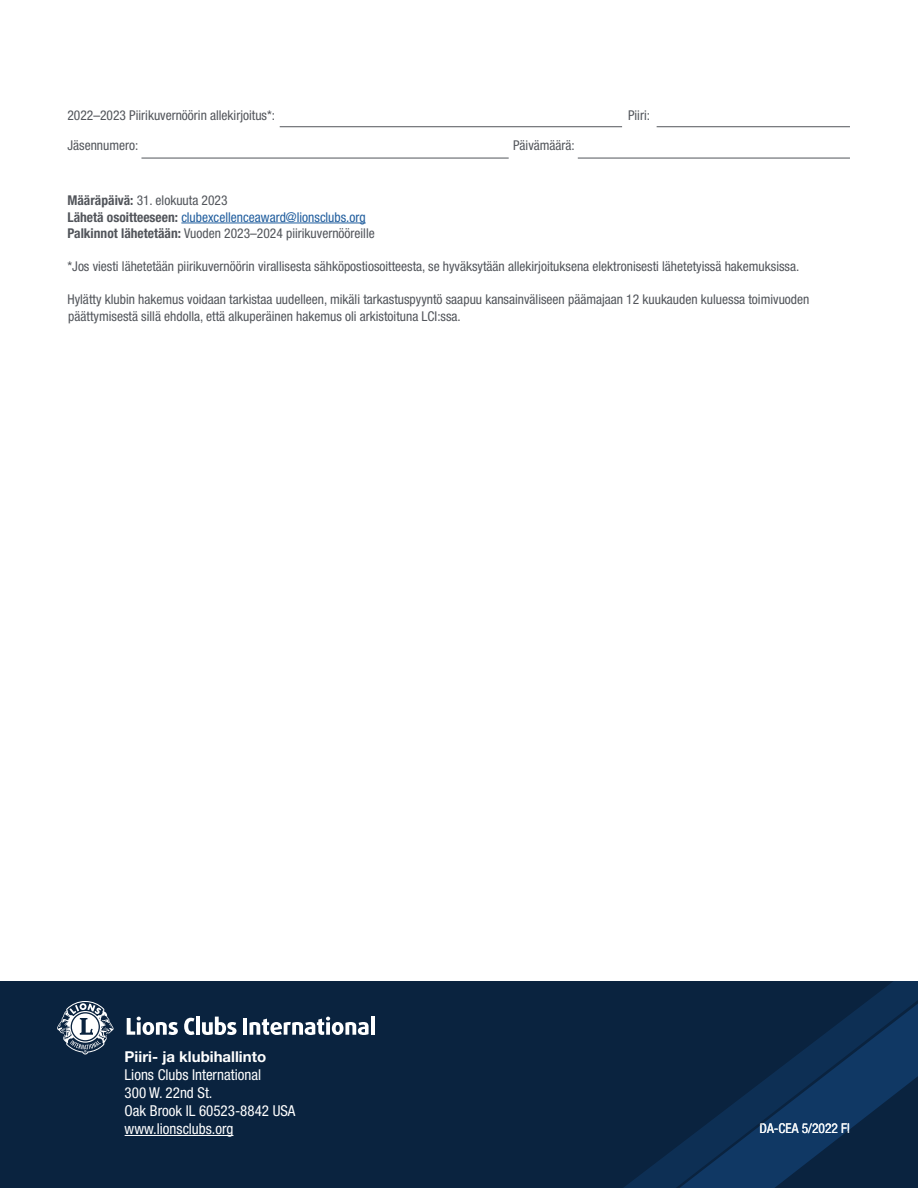
<style>
.page{position:relative;width:918px;height:1188px;background:#fff}
.page>*{position:absolute;margin:0;border:0;box-sizing:border-box;transform-origin:0 0}
.t1{font:condensed 15px/18px "Helvetica Neue LT Std";color:#fff}
.t2{font:700 15px "Helvetica Neue LT Std";color:#fff}
.t3{font:condensed 13.5px/16.5px "Helvetica Neue LT Std";color:#52555b}
.t4{font:700 condensed 13.5px/16.5px "Helvetica Neue LT Std";color:#52555b}
.t5{font:condensed 13.5px "Helvetica Neue LT Std";color:#fff}
.s1{font-weight:400}
.s2{font-weight:400;color:#215e9e}
</style>
<div class="page">
<div style="left:0;top:982px;width:918px;height:206px;background:#0a233f"></div>
<hr style="left:125px;top:1135px;width:108px;height:1px;background:#fff">
<hr style="left:181px;top:223px;width:185px;height:1px;background:#215e9e">
<svg style="left:57px;top:1001px;width:57px;height:53px"></svg>
<svg style="left:127px;top:1017px;width:51px;height:18px"></svg>
<svg style="left:184px;top:1018px;width:10px;height:17px"></svg>
<hr style="left:196px;top:1017px;width:4px;height:18px;background:#fff">
<svg style="left:202px;top:1017px;width:35px;height:18px"></svg>
<hr style="left:243px;top:1018px;width:4px;height:17px;background:#fff">
<svg style="left:249px;top:1017px;width:120px;height:18px"></svg>
<hr style="left:371px;top:1017px;width:4px;height:18px;background:#fff">
<svg style="left:432px;top:981px;width:486px;height:207px"></svg>
<hr style="left:657px;top:126px;width:193px;height:1px;background:#52555b">
<hr style="left:280px;top:126px;width:342px;height:1px;background:#52555b">
<hr style="left:578px;top:158px;width:272px;height:1px;background:#52555b">
<hr style="left:141px;top:158px;width:368px;height:1px;background:#52555b">
<p class="t3" style="left:68px;top:107px;width:209px">2022–2023 Piirikuvernöörin allekirjoitus*:</p>
<p class="t3" style="left:628px;top:107px;width:23px">Piiri:</p>
<p class="t3" style="left:68px;top:137px;width:72px">Jäsennumero:</p>
<p class="t3" style="left:513px;top:137px;width:63px">Päivämäärä:</p>
<p class="t4" style="left:68px;top:192px;width:309px">Määräpäivä: <span class="s1">31. elokuuta 2023<br></span>Lähetä osoitteeseen: <span class="s2">clubexcellenceaward@lionsclubs.org<br></span>Palkinnot lähetetään: <span class="s1">Vuoden 2023–2024 piirikuvernööreille</span></p>
<p class="t3" style="left:68px;top:258px;width:733px">*Jos viesti lähetetään piirikuvernöörin virallisesta sähköpostiosoitteesta, se hyväksytään allekirjoituksena elektronisesti lähetetyissä hakemuksissa.</p>
<p class="t3" style="left:68px;top:291px;width:743px">Hylätty klubin hakemus voidaan tarkistaa uudelleen, mikäli tarkastuspyyntö saapuu kansainväliseen päämajaan 12 kuukauden kuluessa toimivuoden päättymisestä sillä ehdolla, että alkuperäinen hakemus oli arkistoituna LCI:ssa.</p>
<p class="t2" style="left:125px;top:1047px;width:143px">Piiri- ja klubihallinto</p>
<p class="t1" style="left:125px;top:1066px;width:172px">Lions Clubs International<br>300 W. 22nd St.<br>Oak Brook IL 60523-8842 USA www.lionsclubs.org</p>
<p class="t5" style="left:760px;top:1121px;width:92px">DA-CEA 5/2022 FI</p>
</div>
